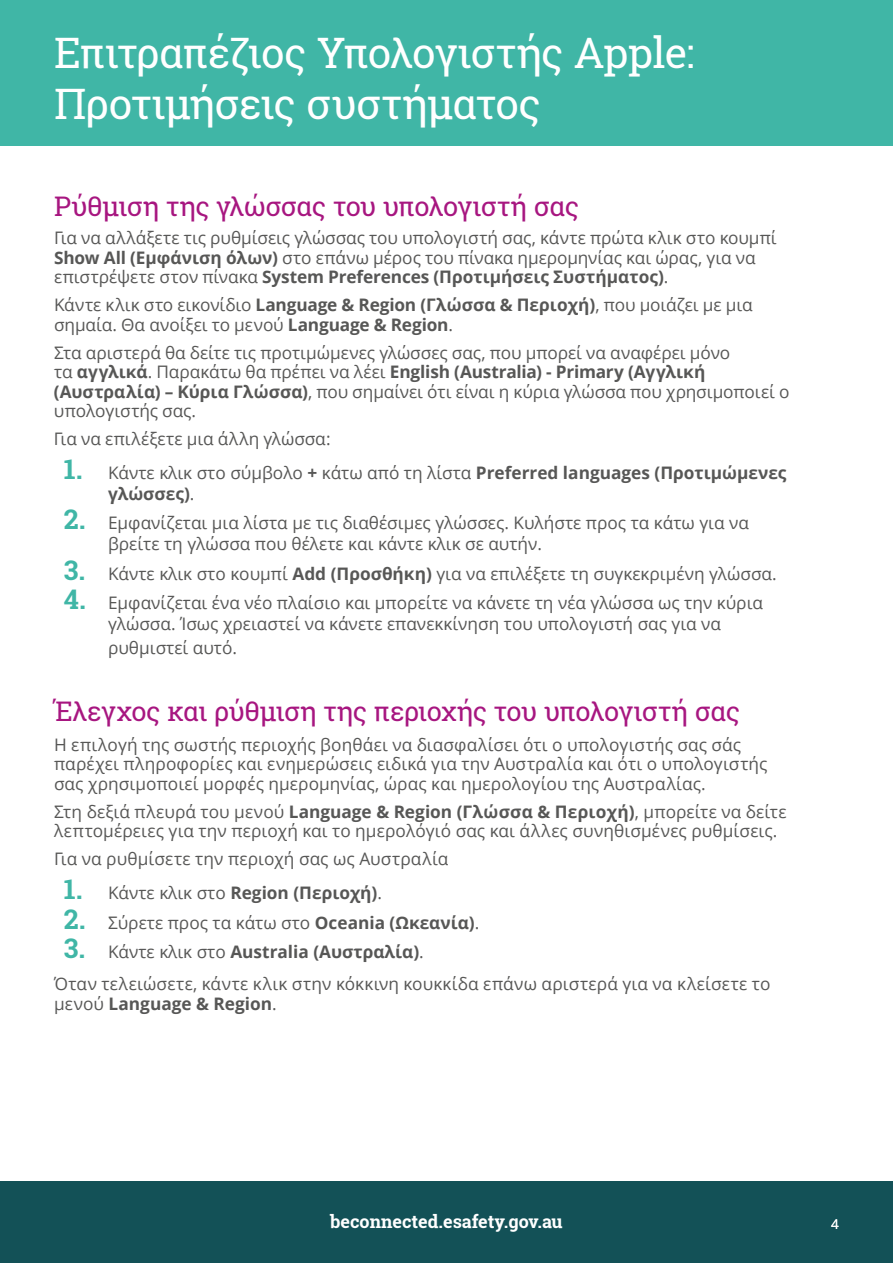
<style>
.page{position:relative;width:893px;height:1263px;background:#fff}
.page>*{position:absolute;margin:0;border:0;box-sizing:border-box;transform-origin:0 0}
.t1{font:42px/50.4px "Roboto Slab";letter-spacing:-.025em;color:#fff}
.t2{font:27px "Roboto Slab";letter-spacing:-.02em;color:#a71680}
.t3{font:700 18px "Roboto Slab";color:#fff}
.t4{font:17.25px/19.5px "Open Sans";color:#575756}
.t5{font:700 17.25px/21px "Open Sans";color:#575756}
.t6{font:13.5px "Open Sans";color:#fff}
.s1{font-weight:700}
.s2{font-family:"Roboto Slab";font-size:27px;color:#40b6a6}
.s3{font-weight:400}
.s4{font-family:"Roboto Slab";font-weight:700;font-size:27px;color:#40b6a6}
</style>
<div class="page">
<div style="left:0;top:1181px;width:893px;height:82px;background:#135157"></div>
<div style="left:0;top:0;width:893px;height:145px;background:#40b6a6"></div>
<h1 class="t1" style="left:54px;top:27px;width:642px">Επιτραπέζιος Υπολογιστής Apple:<br>Προτιμήσεις συστήματος</h1>
<h2 class="t2" style="left:54px;top:188px;width:527px">Ρύθμιση της γλώσσας του υπολογιστή σας</h2>
<p class="t4" style="left:54px;top:228px;width:724px">Για να αλλάξετε τις ρυθμίσεις γλώσσας του υπολογιστή σας, κάντε πρώτα κλικ στο κουμπί<br><span class="s1">Show All (Εμφάνιση όλων)</span> στο επάνω μέρος του πίνακα ημερομηνίας και ώρας, για να επιστρέψετε στον πίνακα <span class="s1">System Preferences (Προτιμήσεις Συστήματος)</span>.</p>
<p class="t4" style="left:54px;top:295px;width:700px">Κάντε κλικ στο εικονίδιο <span class="s1">Language &amp; Region (Γλώσσα &amp; Περιοχή)</span>, που μοιάζει με μια σημαία. Θα ανοίξει το μενού <span class="s1">Language &amp; Region</span>.</p>
<p class="t4" style="left:54px;top:342px;width:737px">Στα αριστερά θα δείτε τις προτιμώμενες γλώσσες σας, που μπορεί να αναφέρει μόνο<br>τα <span class="s1">αγγλικά</span>. Παρακάτω θα πρέπει να λέει <span class="s1">English (Australia) - Primary (Αγγλική (Αυστραλία) – Κύρια Γλώσσα)</span>, που σημαίνει ότι είναι η κύρια γλώσσα που χρησιμοποιεί ο υπολογιστής σας.</p>
<p class="t4" style="left:54px;top:429px;width:278px">Για να επιλέξετε μια άλλη γλώσσα:</p>
<p class="t5" style="left:108px;top:462px;width:680px;text-indent:-44px"><span class="s2">1.</span> <span class="s3">Κάντε κλικ στο σύμβολο</span> + <span class="s3">κάτω από τη λίστα</span> Preferred languages (Προτιμώμενες γλώσσες)<span class="s3">.</span></p>
<p class="t4" style="left:108px;top:512px;width:642px;line-height:21px;text-indent:-44px"><span class="s4">2.</span> Εμφανίζεται μια λίστα με τις διαθέσιμες γλώσσες. Κυλήστε προς τα κάτω για να βρείτε τη γλώσσα που θέλετε και κάντε κλικ σε αυτήν.</p>
<p class="t4" style="left:64px;top:563px;width:714px"><span class="s4">3.</span> Κάντε κλικ στο κουμπί <span class="s1">Add (Προσθήκη)</span> για να επιλέξετε τη συγκεκριμένη γλώσσα.</p>
<p class="t4" style="left:64px;top:592px;width:701px;line-height:21px;text-align:center"><span class="s4">4.</span> Εμφανίζεται ένα νέο πλαίσιο και μπορείτε να κάνετε τη νέα γλώσσα ως την κύρια γλώσσα. Ίσως χρειαστεί να κάνετε επανεκκίνηση του υπολογιστή σας για να</p>
<p class="t4" style="left:108px;top:638px;width:131px">ρυθμιστεί αυτό.</p>
<h2 class="t2" style="left:54px;top:692px;width:688px">Έλεγχος και ρύθμιση της περιοχής του υπολογιστή σας</h2>
<p class="t4" style="left:54px;top:734px;width:715px">Η επιλογή της σωστής περιοχής βοηθάει να διασφαλίσει ότι ο υπολογιστής σας σάς παρέχει πληροφορίες και ενημερώσεις ειδικά για την Αυστραλία και ότι ο υπολογιστής σας χρησιμοποιεί μορφές ημερομηνίας, ώρας και ημερολογίου της Αυστραλίας.</p>
<p class="t4" style="left:54px;top:801px;width:734px">Στη δεξιά πλευρά του μενού <span class="s1">Language &amp; Region (Γλώσσα &amp; Περιοχή)</span>, μπορείτε να δείτε λεπτομέρειες για την περιοχή και το ημερολόγιό σας και άλλες συνηθισμένες ρυθμίσεις.</p>
<p class="t4" style="left:54px;top:849px;width:396px">Για να ρυθμίσετε την περιοχή σας ως Αυστραλία</p>
<p class="t5" style="left:64px;top:882px;width:320px"><span class="s2">1.</span> <span class="s3">Κάντε κλικ στο</span> Region (Περιοχή)<span class="s3">.</span></p>
<p class="t4" style="left:64px;top:912px;width:417px"><span class="s4">2.</span> Σύρετε προς τα κάτω στο <span class="s1">Oceania (Ωκεανία)</span>.</p>
<p class="t4" style="left:54px;top:935px;width:718px;line-height:32.2px;text-indent:10px"><span class="s4">3.</span> Κάντε κλικ στο <span class="s1">Australia (Αυστραλία)</span>.<br>Όταν τελειώσετε, κάντε κλικ στην κόκκινη κουκκίδα επάνω αριστερά για να κλείσετε το</p>
<p class="t5" style="left:54px;top:992px;width:224px"><span class="s3">μενού</span> Language &amp; Region<span class="s3">.</span></p>
<p class="t3" style="left:330px;top:1209px;width:234px">beconnected.esafety.gov.au</p>
<p class="t6" style="left:831px;top:1214px;width:9px">4</p>
</div>
